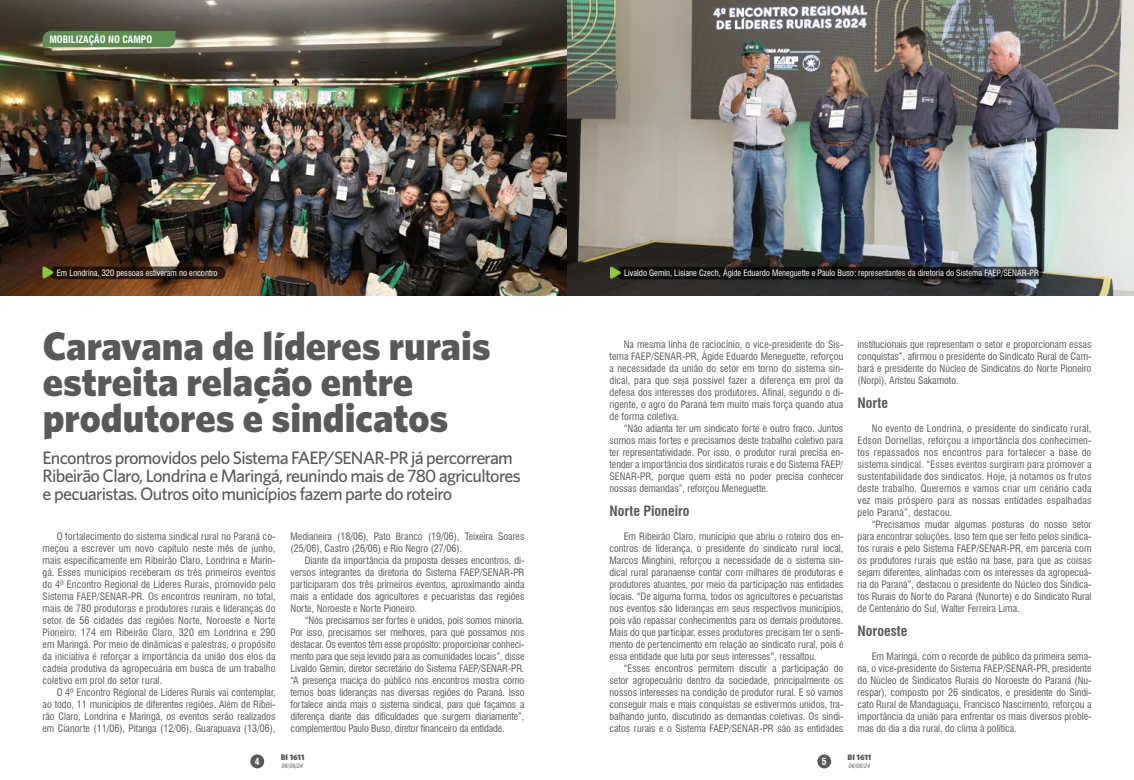
<style>
.page{position:relative;width:1134px;height:780px;background:#fff}
.page>*{position:absolute;margin:0;border:0;box-sizing:border-box;transform-origin:0 0}
.t1{font:900 40px/36px "Whitney HTF";color:#58595b}
.t2{font:500 18px/18px "Whitney HTF";letter-spacing:-.04em;color:#58595b}
.t3{font:700 condensed 14px "Swiss 721 BT";color:#58595b}
.t4{font:condensed 10px/12px "Swiss 721 BT";color:#58595b;text-align:justify}
.t5{font:700 condensed 10px "Swiss 721 BT";color:#fff}
.t6{font:700 condensed 9.6px "Swiss 721 BT";color:#fff}
.t7{font:condensed 8.5px "Swiss 721 BT";color:#fff}
.t8{font:900 8px "Whitney HTF";color:#58595b}
.t9{font:italic condensed 6px "Swiss 721 BT";color:#58595b}
</style>
<div class="page">
<img style="left:0;top:0;width:1134px;height:295px">
<div style="left:43px;top:31px;width:132px;height:16px;background:#5c8e54"></div>
<svg style="left:50px;top:266px;width:176px;height:13px;background:#27180d"></svg>
<svg style="left:43px;top:266px;width:11px;height:13px"></svg>
<svg style="left:617px;top:267px;width:426px;height:12px;background:#131313"></svg>
<svg style="left:610px;top:266px;width:11px;height:13px"></svg>
<div style="left:250px;top:754px;width:14px;height:14px;background:#58595b;border-radius:50%"></div>
<div style="left:817px;top:754px;width:14px;height:14px;background:#58595b;border-radius:50%"></div>
<p class="t5" style="left:49px;top:33px;width:104px">MOBILIZAÇÃO NO CAMPO</p>
<p class="t7" style="left:57px;top:268px;width:162px">Em Londrina, 320 pessoas estiveram no encontro</p>
<p class="t7" style="left:624px;top:268px;width:416px">Livaldo Gemin, Lisiane Czech, Ágide Eduardo Meneguette e Paulo Buso: representantes da diretoria do Sistema FAEP/SENAR-PR</p>
<h1 class="t1" style="left:43px;top:327px;width:449px">Caravana de líderes rurais estreita relação entre produtores e sindicatos</h1>
<h2 class="t2" style="left:43px;top:448px;width:479px">Encontros promovidos pelo Sistema FAEP/SENAR-PR já percorreram<br>Ribeirão Claro, Londrina e Maringá, reunindo mais de 780 agricultores e pecuaristas. Outros oito municípios fazem parte do roteiro</h2>
<p class="t4" style="left:43px;top:530px;width:235px;text-indent:14px">O fortalecimento do sistema sindical rural no Paraná co&shy;meçou a escrever um novo capítulo neste mês de junho, mais especificamente em Ribeirão Claro, Londrina e Marin&shy;gá. Esses municípios receberam os três primeiros eventos do 4º Encontro Regional de Líderes Rurais, promovido pelo Sistema FAEP/SENAR-PR. Os encontros reuniram, no total, mais de 780 produtoras e produtores rurais e lideranças do setor de 56 cidades das regiões Norte, Noroeste e Norte Pioneiro: 174 em Ribeirão Claro, 320 em Londrina e 290 em Maringá. Por meio de dinâmicas e palestras, o propósito da iniciativa é reforçar a importância da união dos elos da cadeia produtiva da agropecuária em busca de um trabalho coletivo em prol do setor rural.</p>
<p class="t4" style="left:43px;top:686px;width:235px;text-indent:14px">O 4º Encontro Regional de Líderes Rurais vai contemplar, ao todo, 11 municípios de diferentes regiões. Além de Ribei&shy;rão Claro, Londrina e Maringá, os eventos serão realizados em Cianorte (11/06), Pitanga (12/06), Guarapuava (13/06),</p>
<p class="t4" style="left:291px;top:530px;width:235px">Medianeira (18/06), Pato Branco (19/06), Teixeira Soares (25/06), Castro (26/06) e Rio Negro (27/06).</p>
<p class="t4" style="left:291px;top:554px;width:235px;text-indent:14px">Diante da importância da proposta desses encontros, di&shy;versos integrantes da diretoria do Sistema FAEP/SENAR-PR participaram dos três primeiros eventos, aproximando ainda mais a entidade dos agricultores e pecuaristas das regiões Norte, Noroeste e Norte Pioneiro.</p>
<p class="t4" style="left:291px;top:614px;width:235px;text-indent:14px">“Nós precisamos ser fortes e unidos, pois somos minoria.<br>Por isso, precisamos ser melhores, para que possamos nos destacar. Os eventos têm esse propósito: proporcionar conheci&shy;mento para que seja levado para as comunidades locais”, disse Livaldo Gemin, diretor secretário do Sistema FAEP/SENAR-PR. “A presença maciça do público nos encontros mostra como temos boas lideranças nas diversas regiões do Paraná. Isso fortalece ainda mais o sistema sindical, para que façamos a diferença diante das dificuldades que surgem diariamente”, complementou Paulo Buso, diretor financeiro da entidade.</p>
<p class="t6" style="left:255px;top:755px;width:6px">4</p>
<p class="t8" style="left:281px;top:752px;width:25px">BI 1611</p>
<p class="t9" style="left:282px;top:762px;width:23px">06/06/24</p>
<p class="t4" style="left:609px;top:338px;width:235px;text-indent:14px">Na mesma linha de raciocínio, o vice-presidente do Sis&shy;tema FAEP/SENAR-PR, Ágide Eduardo Meneguette, reforçou a necessidade da união do setor em torno do sistema sin&shy;dical, para que seja possível fazer a diferença em prol da defesa dos interesses dos produtores. Afinal, segundo o di&shy;rigente, o agro do Paraná tem muito mais força quando atua de forma coletiva.</p>
<p class="t4" style="left:609px;top:422px;width:235px;text-indent:14px">“Não adianta ter um sindicato forte e outro fraco. Juntos somos mais fortes e precisamos deste trabalho coletivo para ter representatividade. Por isso, o produtor rural precisa en&shy;tender a importância dos sindicatos rurais e do Sistema FAEP/ SENAR-PR, porque quem está no poder precisa conhecer nossas demandas”, reforçou Meneguette.</p>
<h3 class="t3" style="left:609px;top:503px;width:81px">Norte Pioneiro</h3>
<p class="t4" style="left:609px;top:530px;width:235px;text-indent:14px">Em Ribeirão Claro, município que abriu o roteiro dos en&shy;contros de liderança, o presidente do sindicato rural local, Marcos Minghini, reforçou a necessidade de o sistema sin&shy;dical rural paranaense contar com milhares de produtoras e produtores atuantes, por meio da participação nas entidades locais. “De alguma forma, todos os agricultores e pecuaristas nos eventos são lideranças em seus respectivos municípios, pois vão repassar conhecimentos para os demais produtores.<br>Mais do que participar, esses produtores precisam ter o senti&shy;mento de pertencimento em relação ao sindicato rural, pois é essa entidade que luta por seus interesses”, ressaltou.</p>
<p class="t4" style="left:609px;top:662px;width:235px;text-indent:14px">“Esses encontros permitem discutir a participação do setor agropecuário dentro da sociedade, principalmente os nossos interesses na condição de produtor rural. E só vamos conseguir mais e mais conquistas se estivermos unidos, tra&shy;balhando junto, discutindo as demandas coletivas. Os sindi&shy;catos rurais e o Sistema FAEP/SENAR-PR são as entidades</p>
<p class="t4" style="left:857px;top:338px;width:235px">institucionais que representam o setor e proporcionam essas conquistas”, afirmou o presidente do Sindicato Rural de Cam&shy;bará e presidente do Núcleo de Sindicatos do Norte Pioneiro (Norpi), Aristeu Sakamoto.</p>
<h3 class="t3" style="left:857px;top:395px;width:32px">Norte</h3>
<p class="t4" style="left:857px;top:422px;width:235px;text-indent:14px">No evento de Londrina, o presidente do sindicato rural, Edson Dornellas, reforçou a importância dos conhecimen&shy;tos repassados nos encontros para fortalecer a base do sistema sindical. “Esses eventos surgiram para promover a sustentabilidade dos sindicatos. Hoje, já notamos os frutos deste trabalho. Queremos e vamos criar um cenário cada vez mais próspero para as nossas entidades espalhadas pelo Paraná”, destacou.</p>
<p class="t4" style="left:857px;top:518px;width:235px;text-indent:14px">“Precisamos mudar algumas posturas do nosso setor para encontrar soluções. Isso tem que ser feito pelos sindica&shy;tos rurais e pelo Sistema FAEP/SENAR-PR, em parceria com os produtores rurais que estão na base, para que as coisas sejam diferentes, alinhadas com os interesses da agropecuá&shy;ria do Paraná”, destacou o presidente do Núcleo dos Sindica&shy;tos Rurais do Norte do Paraná (Nunorte) e do Sindicato Rural de Centenário do Sul, Walter Ferreira Lima.</p>
<h3 class="t3" style="left:857px;top:623px;width:51px">Noroeste</h3>
<p class="t4" style="left:857px;top:650px;width:235px;text-indent:14px">Em Maringá, com o recorde de público da primeira sema&shy;na, o vice-presidente do Sistema FAEP/SENAR-PR, presidente do Núcleo de Sindicatos Rurais do Noroeste do Paraná (Nu&shy;respar), composto por 26 sindicatos, e presidente do Sindi&shy;cato Rural de Mandaguaçu, Francisco Nascimento, reforçou a importância da união para enfrentar os mais diversos proble&shy;mas do dia a dia rural, do clima à política.</p>
<p class="t6" style="left:822px;top:755px;width:6px">5</p>
<p class="t8" style="left:847px;top:752px;width:25px">BI 1611</p>
<p class="t9" style="left:849px;top:762px;width:23px">06/06/24</p>
</div>
